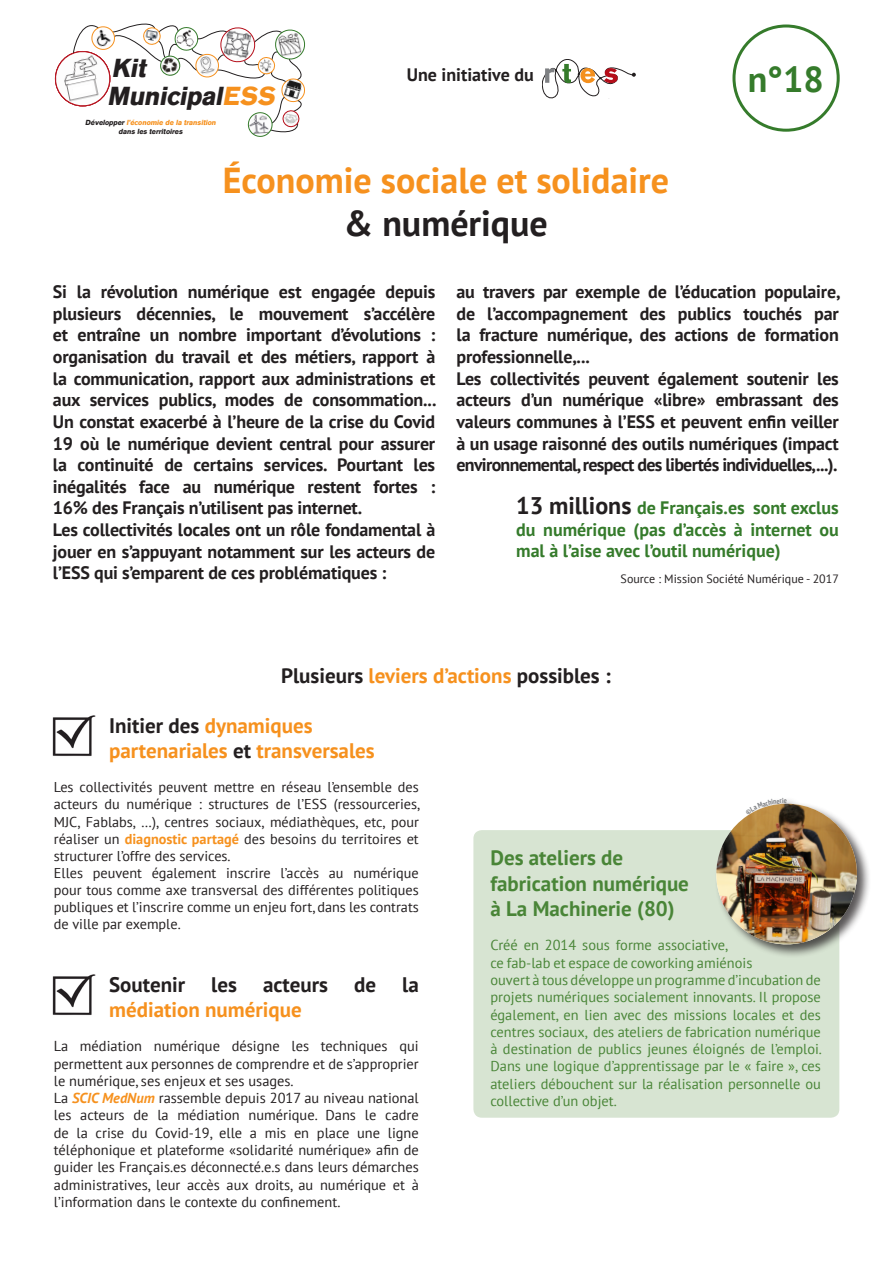
<style>
.page{position:relative;width:893px;height:1263px;background:#fff}
.page>*{position:absolute;margin:0;border:0;box-sizing:border-box;transform-origin:0 0}
.t1{font:700 36px "PT Sans";color:#f6911e}
.t2{font:700 36px "PT Sans";color:#231f20}
.t3{font:700 36px "PT Sans";color:#357b2b}
.t4{font:italic 700 25.95px/27.2px "AG Old Face";color:#231f20}
.t5{font:700 21px/25.2px "PT Sans";color:#231f20}
.t6{font:700 21px/25.2px "PT Sans";color:#498537}
.t7{font:700 21px/25.2px "PT Sans";color:#f6911e}
.t8{font:700 18px/21.6px "PT Sans";letter-spacing:-.01em;color:#231f20;text-align:justify}
.t9{font:700 18px/21.6px "PT Sans";color:#357b2b;text-align:justify}
.t10{font:14.4px/17.2px "PT Sans";color:#231f20;text-align:justify}
.t11{font:14.4px/17.2px "PT Sans";color:#498537}
.t12{font:14.25px/17.1px "PT Sans";color:#231f20;text-align:justify}
.t13{font:12px "PT Sans";color:#231f20}
.t14{font:italic 700 7.35px/8.2px "AG Old Face";color:#231f20;text-align:center}
.s1{color:#f6911e}
.s2{font-size:24px;color:#231f20}
.s3{color:#231f20}
.s4{font-weight:700;color:#f6911e}
.s5{font-weight:700;font-style:italic;color:#f6911e}
</style>
<div class="page">
<svg style="left:542px;top:59px;width:94px;height:40px"></svg>
<svg style="left:54px;top:23px;width:251px;height:114px"></svg>
<div style="left:732px;top:25px;width:108px;height:107px;border:3px solid #357b2b;border-radius:50%"></div>
<img style="left:53px;top:715px;width:42px;height:42px">
<img style="left:53px;top:974px;width:42px;height:42px">
<div style="left:473px;top:830px;width:366px;height:288px;background:#d7e4d2;border-radius:9px"></div>
<div style="left:714px;top:797px;width:157px;height:161px;background:#231f20;opacity:.75"></div>
<img style="left:714px;top:797px;width:153px;height:157px">
<p class="t4" style="left:107px;top:55px;width:174px">Kit<br>Municipal<span class="s1">ESS</span></p>
<p class="t8" style="left:407px;top:63px;width:129px">Une initiative du</p>
<p class="t3" style="left:748px;top:55px;width:78px">n°18</p>
<p class="t14" style="left:85px;top:119px;width:134px">Développer <span class="s1">l’économie de la transition </span>dans les territoires</p>
<p class="t1" style="left:223px;top:156px;width:448px">Économie sociale et solidaire</p>
<p class="t2" style="left:344px;top:199px;width:205px">&amp; numérique</p>
<p class="t8" style="left:53px;top:281px;width:385px">Si la révolution numérique est engagée depuis plusieurs décennies, le mouvement s’accélère et entraîne un nombre important d’évolutions : organisation du travail et des métiers, rapport à la communication, rapport aux administrations et aux services publics, modes de consommation...<br>Un constat exacerbé à l’heure de la crise du Covid 19 où le numérique devient central pour assurer la continuité de certains services. Pourtant les inégalités face au numérique restent fortes :<br>16% des Français n’utilisent pas internet.</p>
<p class="t8" style="left:53px;top:518px;width:384px">Les collectivités locales ont un rôle fondamental à jouer en s’appuyant notamment sur les acteurs de l’ESS qui s’emparent de ces problématiques :</p>
<p class="t8" style="left:457px;top:281px;width:385px">au travers par exemple de l’éducation populaire, de l’accompagnement des publics touchés par la fracture numérique, des actions de formation professionnelle,...</p>
<p class="t8" style="left:457px;top:367px;width:384px">Les collectivités peuvent également soutenir les acteurs d’un numérique «libre» embrassant des valeurs communes à l’ESS et peuvent enfin veiller à un usage raisonné des outils numériques (impact environnemental, respect des libertés individuelles,...).</p>
<p class="t9" style="left:516px;top:497px;width:324px"><span class="s2">13 millions</span> de Français.es sont exclus du numérique (pas d’accès à internet ou mal à l’aise avec l’outil numérique)</p>
<p class="t13" style="left:621px;top:571px;width:220px">Source : Mission Société Numérique - 2017</p>
<p class="t5" style="left:281px;top:662px;width:331px">Plusieurs <span class="s1">leviers d’actions</span> possibles :</p>
<p class="t7" style="left:109px;top:712px;width:267px"><span class="s3">Initier des</span> dynamiques partenariales <span class="s3">et</span> transversales</p>
<p class="t12" style="left:54px;top:778px;width:368px">Les collectivités peuvent mettre en réseau l’ensemble des acteurs du numérique : structures de l’ESS (ressourceries, MJC, Fablabs, …), centres sociaux, médiathèques, etc, pour réaliser un <span class="s4">diagnostic partagé</span> des besoins du territoires et structurer l’offre des services.</p>
<p class="t12" style="left:54px;top:864px;width:366px">Elles peuvent également inscrire l’accès au numérique pour tous comme axe transversal des différentes politiques publiques et l’inscrire comme un enjeu fort, dans les contrats de ville par exemple.</p>
<p class="t6" style="left:490px;top:845px;width:200px">Des ateliers de fabrication numérique à La Machinerie (80)</p>
<p class="t11" style="left:490px;top:936px;width:333px">Créé en 2014 sous forme associative,<br>ce fab-lab et espace de coworking amiénois<br>ouvert à tous développe un programme d’incubation de projets numériques socialement innovants. Il propose également, en lien avec des missions locales et des centres sociaux, des ateliers de fabrication numérique à destination de publics jeunes éloignés de l’emploi.<br>Dans une logique d’apprentissage par le « faire », ces ateliers débouchent sur la réalisation personnelle ou collective d’un objet.</p>
<p class="t5" style="left:109px;top:971px;width:311px">Soutenir les acteurs de la <span class="s1">médiation numérique</span></p>
<p class="t10" style="left:54px;top:1037px;width:366px">La médiation numérique désigne les techniques qui permettent aux personnes de comprendre et de s’approprier le numérique, ses enjeux et ses usages.</p>
<p class="t10" style="left:54px;top:1089px;width:366px">La <span class="s5">SCIC MedNum</span> rassemble depuis 2017 au niveau national les acteurs de la médiation numérique. Dans le cadre de la crise du Covid-19, elle a mis en place une ligne téléphonique et plateforme «solidarité numérique» afin de guider les Français.es déconnecté.e.s dans leurs démarches administratives, leur accès aux droits, au numérique et à l’information dans le contexte du confinement.</p>
</div>
